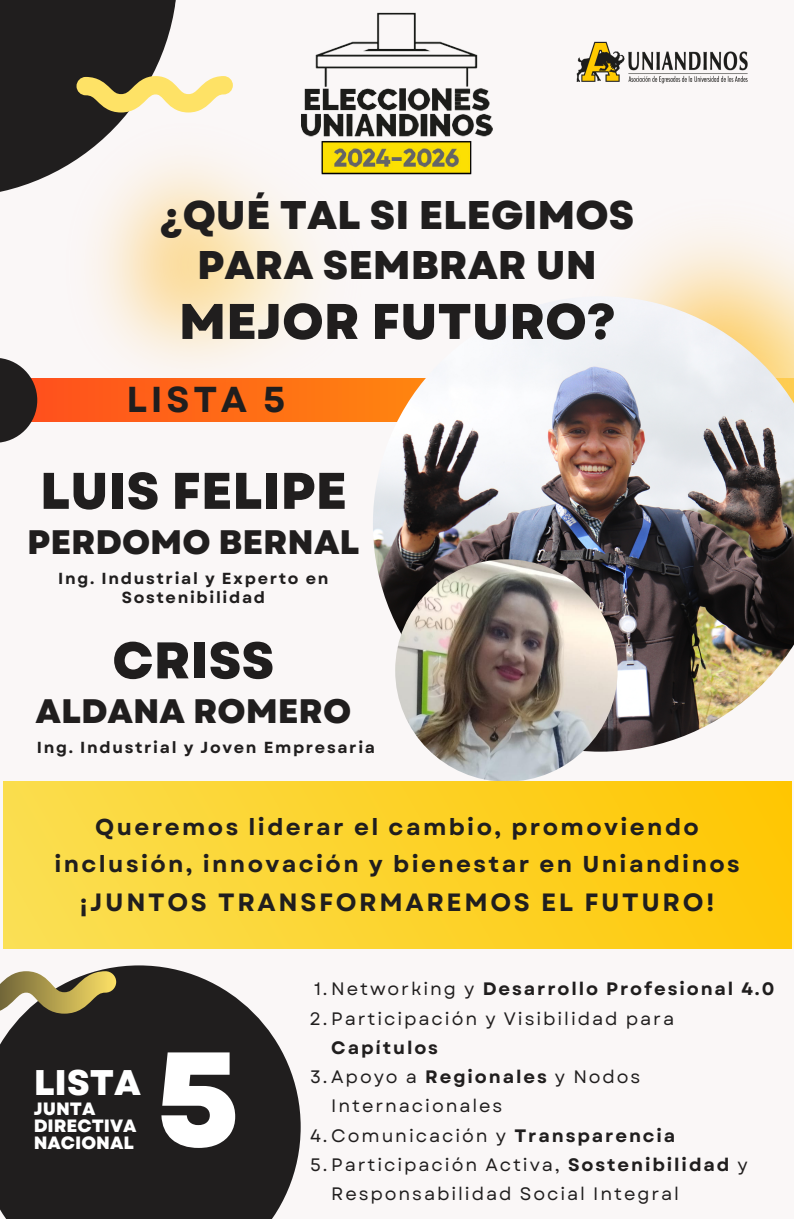
<style>
.page{position:relative;width:794px;height:1219px;background:#faf7f7}
.page>*{position:absolute;margin:0;border:0;box-sizing:border-box;transform-origin:0 0}
.t1{font:800 133.6px "Garet";color:#fff}
.t2{font:800 51.4px "Garet";color:#201e1e}
.t3{font:800 50px "Garet";color:#201e1e}
.t4{font:800 40px/50.2px "Garet";color:#201e1e;text-align:center}
.t5{font:700 36px "Garet";letter-spacing:.105em;color:#201e1e}
.t6{font:800 35.6px "Garet";color:#fff}
.t7{font:800 33.9px "Garet";color:#201e1e}
.t8{font:700 25px "Garet";letter-spacing:.105em;color:#201e1e}
.t9{font:700 23px/36.8px "Garet";letter-spacing:.105em;color:#201e1e;text-align:center}
.t10{font:18px/29.2px "Garet";letter-spacing:.105em;color:#201e1e}
.t11{font:700 18px "Garet";letter-spacing:.105em;color:#201e1e}
.t12{font:800 17.8px/17.4px "Garet";color:#fff}
.t13{font:700 16px/18.8px "Garet";letter-spacing:.105em;color:#201e1e;text-align:center}
.s1{font-weight:400}
.s2{font-weight:700}
</style>
<div class="page">
<svg style="left:37px;top:379px;width:336px;height:43px"></svg>
<img style="left:373px;top:296px;width:421px;height:456px">
<img style="left:55px;top:175px;width:318px;height:235px">
<svg style="left:0;top:965px;width:300px;height:254px;fill:#201e1e"></svg>
<svg style="left:0;top:358px;width:37px;height:85px;fill:#201e1e"></svg>
<svg style="left:0;top:971px;width:116px;height:42px"></svg>
<svg style="left:0;top:0;width:232px;height:214px"></svg>
<img style="left:576px;top:41px;width:172px;height:43px">
<img style="left:282px;top:12px;width:211px;height:173px">
<img style="left:395px;top:559px;width:222px;height:223px;border-radius:50%">
<div style="left:3px;top:782px;width:788px;height:167px;background:linear-gradient(to right,#fadf51,#ffc805)"></div>
<p class="t4" style="left:160px;top:190px;width:476px">¿QUÉ TAL SI ELEGIMOS<br>PARA SEMBRAR UN</p>
<p class="t3" style="left:179px;top:285px;width:438px">MEJOR FUTURO?</p>
<p class="t5" style="left:126px;top:373px;width:161px">LISTA 5</p>
<p class="t2" style="left:40px;top:454px;width:308px">LUIS FELIPE</p>
<p class="t7" style="left:27px;top:517px;width:334px">PERDOMO BERNAL</p>
<p class="t13" style="left:58px;top:569px;width:271px">Ing. Industrial y Experto en<br>Sostenibilidad</p>
<h2 class="t2" style="left:112px;top:623px;width:163px">CRISS</h2>
<h2 class="t7" style="left:35px;top:687px;width:317px">ALDANA ROMERO</h2>
<p class="t13" style="left:37px;top:738px;width:339px">Ing. Industrial y Joven Empresaria</p>
<h1 class="t9" style="left:54px;top:808px;width:686px">Queremos liderar el cambio, promoviendo inclusión, innovación y bienestar en Uniandinos</h1>
<h1 class="t8" style="left:80px;top:884px;width:635px">¡JUNTOS TRANSFORMAREMOS EL FUTURO!</h1>
<p class="t6" style="left:34px;top:1056px;width:109px">LISTA</p>
<p class="t12" style="left:34px;top:1100px;width:105px">JUNTA<br>DIRECTIVA<br>NACIONAL</p>
<h2 class="t1" style="left:156px;top:1003px;width:86px">5</h2>
<h2 class="t11" style="left:314px;top:976px;width:461px"><span class="s1">1.Networking y</span> Desarrollo Profesional 4.0</h2>
<p class="t10" style="left:331px;top:1004px;width:344px;text-indent:-22px">2.Participación y Visibilidad para<br><span class="s2">Capítulos</span></p>
<p class="t10" style="left:331px;top:1062px;width:311px;text-indent:-21px">3.Apoyo a <span class="s2">Regionales</span> y Nodos<br>Internacionales</p>
<h3 class="t10" style="left:310px;top:1121px;width:366px">4.Comunicación y <span class="s2">Transparencia</span></h3>
<p class="t10" style="left:331px;top:1150px;width:418px;text-indent:-21px">5.Participación Activa, <span class="s2">Sostenibilidad</span> y<br>Responsabilidad Social Integral</p>
</div>
